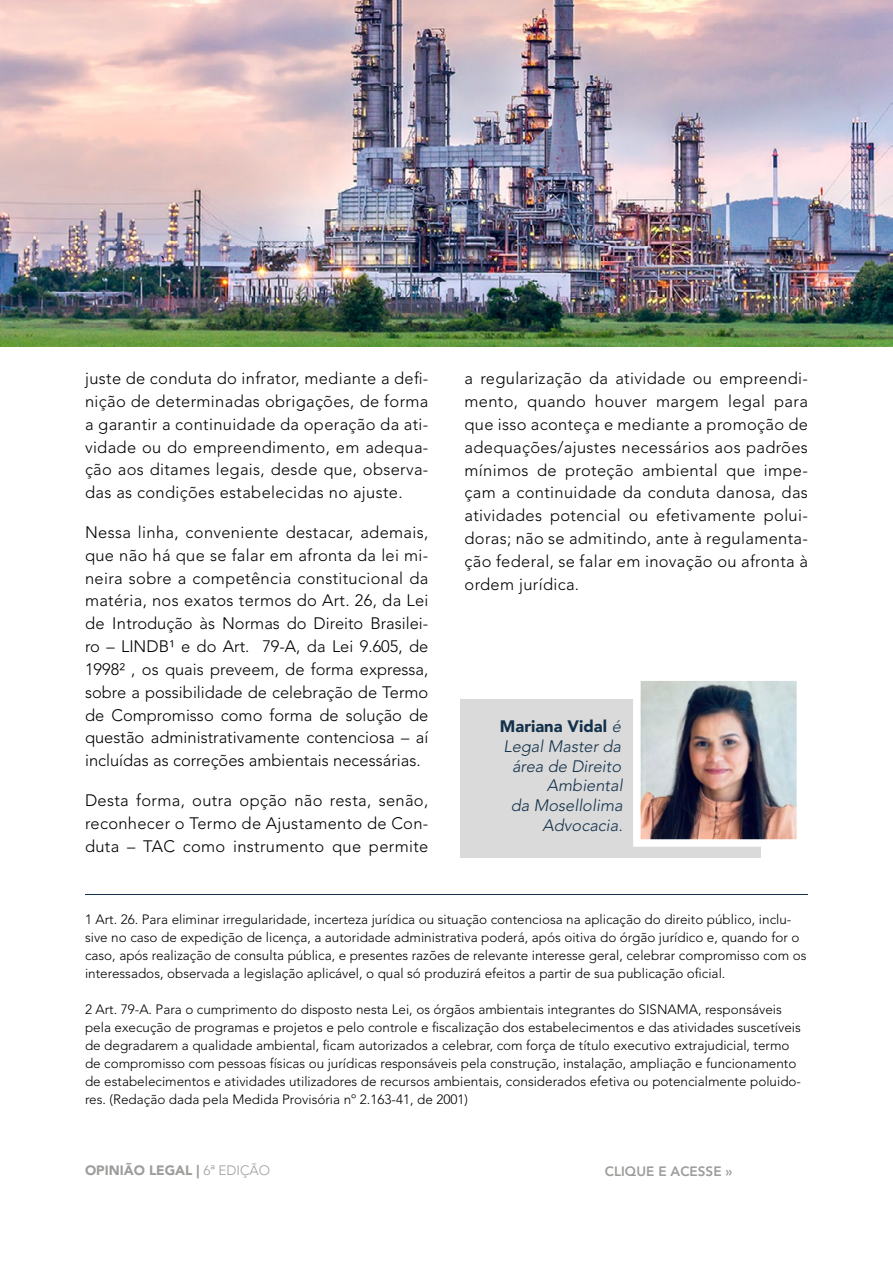
<style>
.page{position:relative;width:893px;height:1263px;background:#fff}
.page>*{position:absolute;margin:0;border:0;box-sizing:border-box;transform-origin:0 0}
.t1{font:300 16.5px/22.8px "Avenir LT Std";letter-spacing:.02em;color:#000;text-align:justify}
.t2{font:italic 300 16.5px/19.8px "Avenir LT Std";color:#12304a;text-align:right}
.t3{font:300 13.5px/18px "Avenir LT Std";color:#000}
.t4{font:900 13.5px "Avenir LT Std";color:#9d9d9c}
.t5{font:800 13.5px "Avenir LT Std";color:#9d9d9c}
.s1{font-weight:900;font-style:normal}
.s2{font-weight:300}
</style>
<div class="page">
<img style="left:0;top:0;width:893px;height:346px">
<div style="left:460px;top:700px;width:300px;height:158px;background:#dadada"></div>
<img style="left:642px;top:682px;width:153px;height:156px">
<div style="left:633px;top:673px;width:171px;height:174px;border:8px solid #fff"></div>
<hr style="left:85px;top:894px;width:723px;height:1px;background:#12304a">
<p class="t1" style="left:85px;top:367px;width:345px">juste de conduta do infrator, mediante a defi&shy;nição de determinadas obrigações, de forma a garantir a continuidade da operação da ati&shy;vidade ou do empreendimento, em adequa&shy;ção aos ditames legais, desde que, observa&shy;das as condições estabelecidas no ajuste.</p>
<p class="t1" style="left:85px;top:521px;width:345px">Nessa linha, conveniente destacar, ademais, que não há que se falar em afronta da lei mi&shy;neira sobre a competência constitucional da matéria, nos exatos termos do Art. 26, da Lei de Introdução às Normas do Direito Brasilei&shy;ro – LINDB1 e do Art. 79-A, da Lei 9.605, de 19982 , os quais preveem, de forma expressa, sobre a possibilidade de celebração de Termo de Compromisso como forma de solução de questão administrativamente contenciosa – aí incluídas as correções ambientais necessárias.</p>
<p class="t1" style="left:85px;top:789px;width:345px">Desta forma, outra opção não resta, senão, reconhecer o Termo de Ajustamento de Con&shy;duta – TAC como instrumento que permite</p>
<p class="t1" style="left:465px;top:367px;width:345px">a regularização da atividade ou empreendi&shy;mento, quando houver margem legal para que isso aconteça e mediante a promoção de adequações/ajustes necessários aos padrões mínimos de proteção ambiental que impe&shy;çam a continuidade da conduta danosa, das atividades potencial ou efetivamente polui&shy;doras; não se admitindo, ante à regulamenta&shy;ção federal, se falar em inovação ou afronta à ordem jurídica.</p>
<p class="t2" style="left:500px;top:717px;width:124px"><span class="s1">Mariana Vidal</span> é<br>Legal Master da área de Direito<br>Ambiental<br>da Mosellolima<br>Advocacia.</p>
<p class="t3" style="left:85px;top:910px;width:723px">1 Art. 26. Para eliminar irregularidade, incerteza jurídica ou situação contenciosa na aplicação do direito público, inclu&shy;sive no caso de expedição de licença, a autoridade administrativa poderá, após oitiva do órgão jurídico e, quando for o caso, após realização de consulta pública, e presentes razões de relevante interesse geral, celebrar compromisso com os interessados, observada a legislação aplicável, o qual só produzirá efeitos a partir de sua publicação oficial.</p>
<p class="t3" style="left:85px;top:1000px;width:718px">2 Art. 79-A. Para o cumprimento do disposto nesta Lei, os órgãos ambientais integrantes do SISNAMA, responsáveis pela execução de programas e projetos e pelo controle e fiscalização dos estabelecimentos e das atividades suscetíveis de degradarem a qualidade ambiental, ficam autorizados a celebrar, com força de título executivo extrajudicial, termo de compromisso com pessoas físicas ou jurídicas responsáveis pela construção, instalação, ampliação e funcionamento de estabelecimentos e atividades utilizadores de recursos ambientais, considerados efetiva ou potencialmente poluido&shy;res. (Redação dada pela Medida Provisória nº 2.163-41, de 2001)</p>
<p class="t4" style="left:85px;top:1162px;width:187px">OPINIÃO LEGAL | <span class="s2">6a EDIÇÃO</span></p>
<p class="t5" style="left:605px;top:1164px;width:129px">CLIQUE E ACESSE »</p>
</div>
